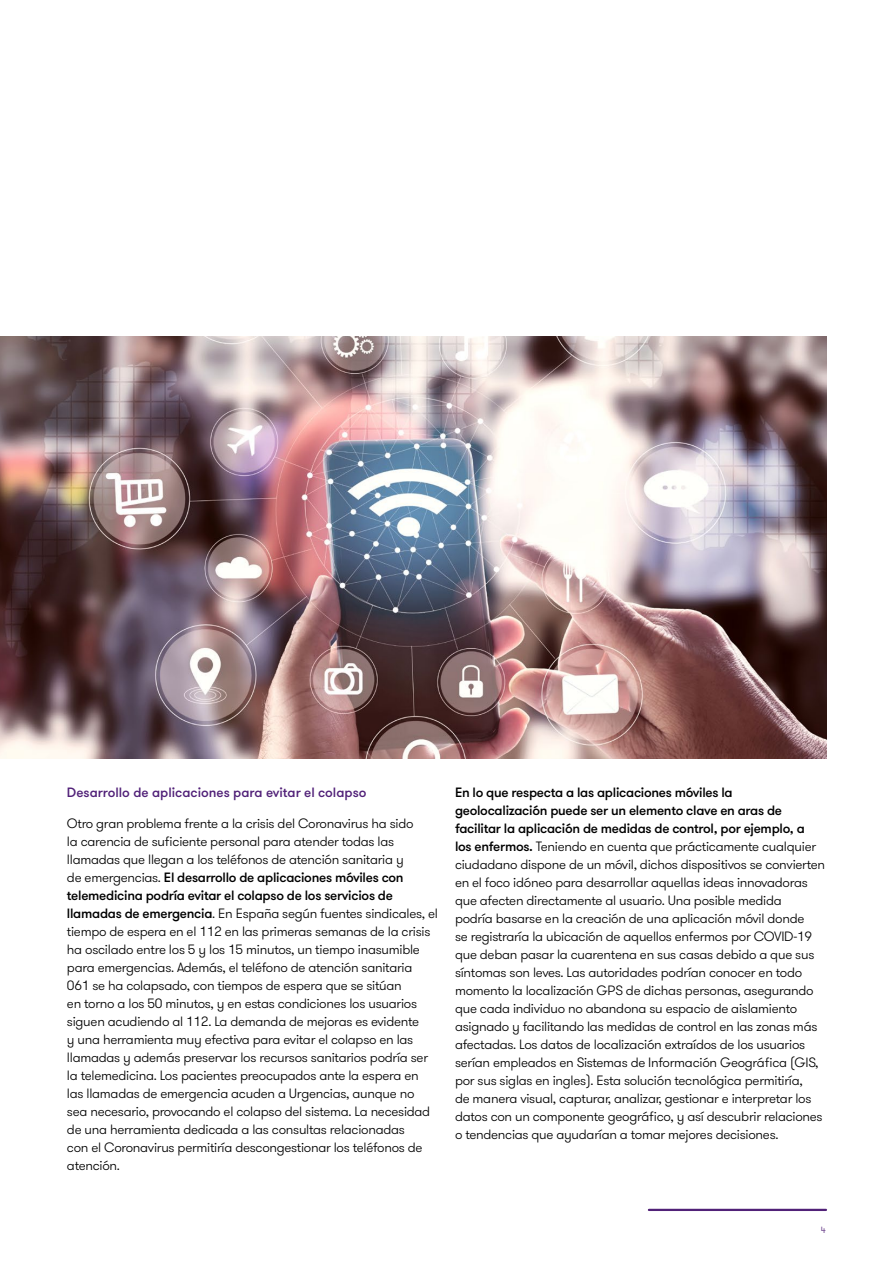
<style>
.page{position:relative;width:893px;height:1263px;background:#fff}
.page>*{position:absolute;margin:0;border:0;box-sizing:border-box;transform-origin:0 0}
.t1{font:300 13.5px/18px "GT Walsheim Pro";letter-spacing:-.02em;color:#000}
.t2{font:500 13.5px "GT Walsheim Pro";color:#512178}
.t3{font:9px "GT Walsheim Pro";color:#754e93}
.s1{font-weight:500}
</style>
<div class="page">
<hr style="left:649px;top:1209px;width:177px;height:2px;background:#512178">
<img style="left:0;top:336px;width:826px;height:422px">
<p class="t2" style="left:67px;top:784px;width:301px">Desarrollo de aplicaciones para evitar el colapso</p>
<p class="t1" style="left:67px;top:814px;width:373px">Otro gran problema frente a la crisis del Coronavirus ha sido<br>la carencia de suficiente personal para atender todas las llamadas que llegan a los teléfonos de atención sanitaria y<br>de emergencias. <span class="s1">El desarrollo de aplicaciones móviles con telemedicina podría evitar el colapso de los servicios de llamadas de emergencia</span>. En España según fuentes sindicales, el tiempo de espera en el 112 en las primeras semanas de la crisis ha oscilado entre los 5 y los 15 minutos, un tiempo inasumible para emergencias. Además, el teléfono de atención sanitaria 061 se ha colapsado, con tiempos de espera que se sitúan<br>en torno a los 50 minutos, y en estas condiciones los usuarios siguen acudiendo al 112. La demanda de mejoras es evidente<br>y una herramienta muy efectiva para evitar el colapso en las llamadas y además preservar los recursos sanitarios podría ser la telemedicina. Los pacientes preocupados ante la espera en las llamadas de emergencia acuden a Urgencias, aunque no sea necesario, provocando el colapso del sistema. La necesidad de una herramienta dedicada a las consultas relacionadas<br>con el Coronavirus permitiría descongestionar los teléfonos de atención.</p>
<p class="t1" style="left:455px;top:783px;width:372px"><span class="s1">En lo que respecta a las aplicaciones móviles la geolocalización puede ser un elemento clave en aras de facilitar la aplicación de medidas de control, por ejemplo, a<br>los enfermos.</span> Teniendo en cuenta que prácticamente cualquier ciudadano dispone de un móvil, dichos dispositivos se convierten en el foco idóneo para desarrollar aquellas ideas innovadoras que afecten directamente al usuario. Una posible medida<br>podría basarse en la creación de una aplicación móvil donde<br>se registraría la ubicación de aquellos enfermos por COVID-19 que deban pasar la cuarentena en sus casas debido a que sus síntomas son leves. Las autoridades podrían conocer en todo momento la localización GPS de dichas personas, asegurando que cada individuo no abandona su espacio de aislamiento asignado y facilitando las medidas de control en las zonas más afectadas. Los datos de localización extraídos de los usuarios serían empleados en Sistemas de Información Geográfica (GIS, por sus siglas en ingles). Esta solución tecnológica permitiría,<br>de manera visual, capturar, analizar, gestionar e interpretar los datos con un componente geográfico, y así descubrir relaciones o tendencias que ayudarían a tomar mejores decisiones.</p>
<p class="t3" style="left:821px;top:1224px;width:7px">4</p>
</div>
